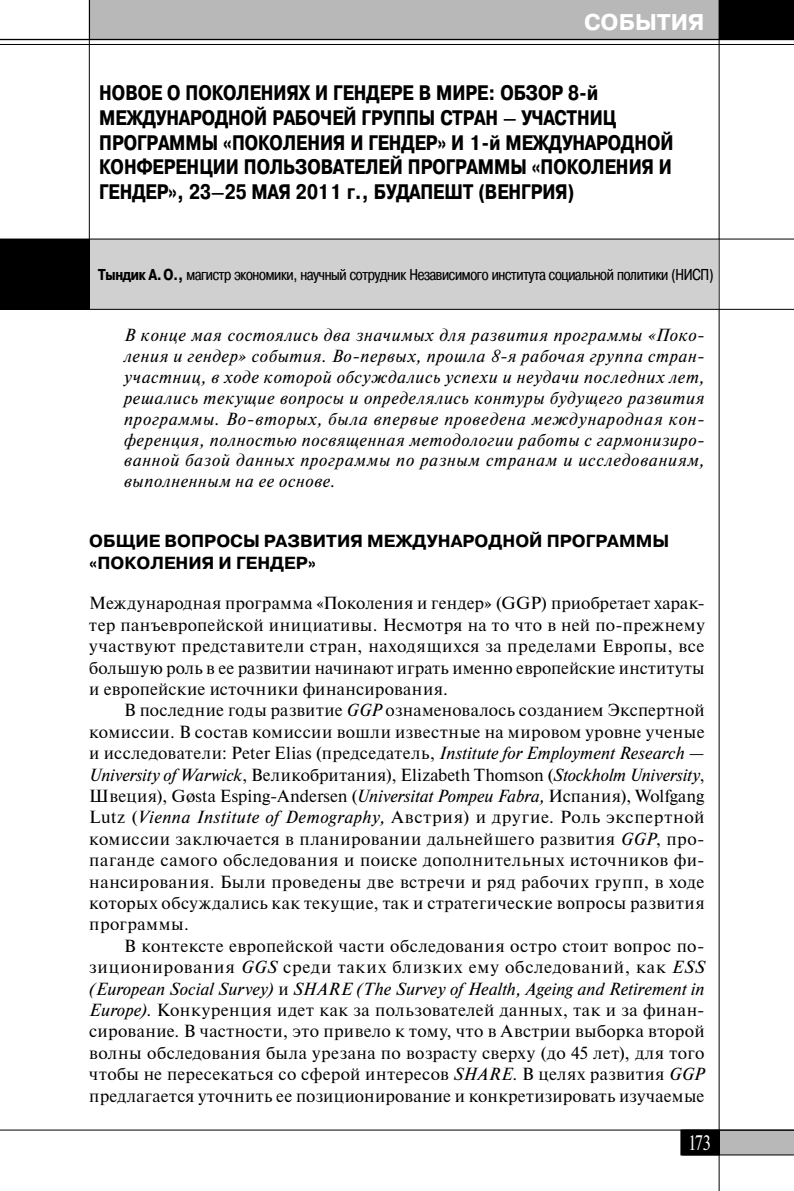
<style>
.page{position:relative;width:794px;height:1191px;background:#fff}
.page>*{position:absolute;margin:0;border:0;box-sizing:border-box;transform-origin:0 0}
.t1{font:700 22.75px "Pragmatica C";color:#fff}
.t2{font:700 21px/24.5px "Pragmatica Cond C";color:#000}
.t3{font:21px "Newton";color:#fff;scale:.8 1}
.t4{font:17.5px/21.3px "Newton";letter-spacing:.02em;color:#000;text-align:justify}
.t5{font:italic 17.5px/20.8px "Newton";letter-spacing:.04em;color:#000;text-align:justify}
.t6{font:700 17.5px/21.3px "Pragmatica C";color:#000}
.t7{font:15.75px "Pragmatica Cond C";letter-spacing:-.02em;color:#000}
.s1{font-weight:700}
.s2{font-style:italic}
</style>
<div class="page">
<div style="left:89px;top:239px;width:629px;height:70px;background:#d0d0d0"></div>
<hr style="left:0;top:239px;width:794px;height:1px;background:#000">
<hr style="left:0;top:309px;width:794px;height:1px;background:#000">
<div style="left:0;top:239px;width:89px;height:70px;background:#000"></div>
<div style="left:90px;top:0;width:628px;height:39px;background:#b8b8b8"></div>
<hr style="left:718px;top:0;width:1px;height:1191px;background:#000">
<div style="left:719px;top:0;width:75px;height:39px;background:#000"></div>
<hr style="left:89px;top:0;width:1px;height:307px;background:#000">
<hr style="left:0;top:39px;width:794px;height:1px;background:#000">
<hr style="left:0;top:44px;width:794px;height:1px;background:#000">
<svg style="left:719px;top:1130px;width:75px;height:25px;background:#ababab"></svg>
<div style="left:681px;top:1130px;width:38px;height:25px;background:#000"></div>
<div style="left:680px;top:1130px;width:39px;height:25px;border:1px solid #000"></div>
<hr style="left:0;top:1129px;width:794px;height:1px;background:#000">
<h1 class="t1" style="left:584px;top:14px;width:122px">СОБЫТИЯ</h1>
<p class="t2" style="left:99px;top:83px;width:576px">НОВОЕ О ПОКОЛЕНИЯХ И ГЕНДЕРЕ В МИРЕ: ОБЗОР 8-й МЕЖДУНАРОДНОЙ РАБОЧЕЙ ГРУППЫ СТРАН – УЧАСТНИЦ ПРОГРАММЫ «ПОКОЛЕНИЯ И ГЕНДЕР» И 1-й МЕЖДУНАРОДНОЙ КОНФЕРЕНЦИИ ПОЛЬЗОВАТЕЛЕЙ ПРОГРАММЫ «ПОКОЛЕНИЯ И ГЕНДЕР», 23–25 МАЯ 2011 г., БУДАПЕШТ (ВЕНГРИЯ)</p>
<p class="t7" style="left:98px;top:269px;width:617px"><span class="s1">Тындик А. О.,</span> магистр экономики, научный сотрудник Независимого института социальной политики (НИСП)</p>
<p class="t5" style="left:124px;top:326px;width:582px">В конце мая состоялись два значимых для развития программы «Поко&shy;ления и гендер» события. Во-первых, прошла 8-я рабочая группа стран&shy;участниц, в ходе которой обсуждались успехи и неудачи последних лет, решались текущие вопросы и определялись контуры будущего развития программы. Во-вторых, была впервые проведена международная кон&shy;ференция, полностью посвященная методологии работы с гармонизиро&shy;ванной базой данных программы по разным странам и исследованиям, выполненным на ее основе.</p>
<p class="t6" style="left:89px;top:532px;width:581px">ОБЩИЕ ВОПРОСЫ РАЗВИТИЯ МЕЖДУНАРОДНОЙ ПРОГРАММЫ «ПОКОЛЕНИЯ И ГЕНДЕР»</p>
<p class="t4" style="left:89px;top:594px;width:617px">Международная программа «Поколения и гендер» (GGP) приобретает харак&shy;тер панъевропейской инициативы. Несмотря на то что в ней по-прежнему участвуют представители стран, находящихся за пределами Европы, все большую роль в ее развитии начинают играть именно европейские институты и европейские источники финансирования.</p>
<p class="t4" style="left:89px;top:701px;width:617px;text-indent:35px">В последние годы развитие <span class="s2">GGP</span> ознаменовалось созданием Экспертной комиссии. В состав комиссии вошли известные на мировом уровне ученые и исследователи: Peter Elias (председатель, <span class="s2">Institute for Employment Research</span> — <span class="s2">University of Warwick</span>, Великобритания), Elizabeth Thomson (<span class="s2">Stockholm University</span>, Швеция), Gøsta Esping-Andersen (<span class="s2">Universitat Pompeu Fabra,</span> Испания), Wolfgang Lutz (<span class="s2">Vienna Institute of Demography,</span> Австрия) и другие. Роль экспертной комиссии заключается в планировании дальнейшего развития <span class="s2">GGP</span>, про&shy;паганде самого обследования и поиске дополнительных источников фи&shy;нансирования. Были проведены две встречи и ряд рабочих групп, в ходе которых обсуждались как текущие, так и стратегические вопросы развития программы.</p>
<p class="t4" style="left:89px;top:937px;width:617px;text-indent:35px">В контексте европейской части обследования остро стоит вопрос по&shy;зиционирования <span class="s2">GGS</span> среди таких близких ему обследований, как <span class="s2">ESS (European Social Survey)</span> и <span class="s2">SHARE (The Survey of Health, Ageing and Retirement in Europe)</span>. Конкуренция идет как за пользователей данных, так и за финан&shy;сирование. В частности, это привело к тому, что в Австрии выборка второй волны обследования была урезана по возрасту сверху (до 45 лет), для того чтобы не пересекаться со сферой интересов <span class="s2">SHARE</span>. В целях развития <span class="s2">GGP </span>предлагается уточнить ее позиционирование и конкретизировать изучаемые</p>
<p class="t3" style="left:688px;top:1135px;width:30px">173</p>
</div>
